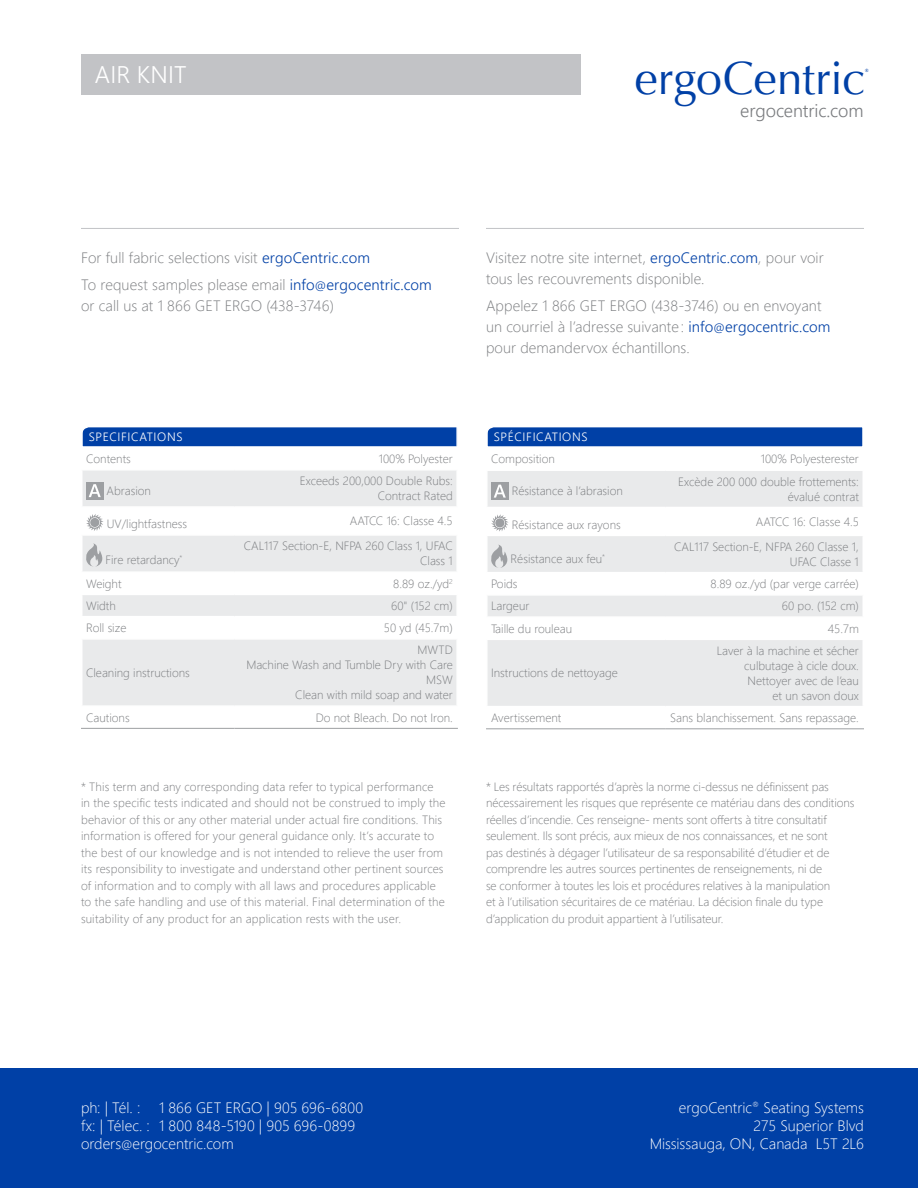
<style>
.page{position:relative;width:918px;height:1188px;background:#fff}
.page>*{position:absolute;margin:0;border:0;box-sizing:border-box;transform-origin:0 0}
.t1{font:46.5px "Optima";letter-spacing:-.005em;color:#0040a6}
.t2{font:24px "Webly Sleek UI Semilight";letter-spacing:.01em;color:#fff}
.t3{font:18px "Webly Sleek UI Semilight";letter-spacing:-.005em;color:#7a7c7f}
.t4{font:15px/21px "Webly Sleek UI Light";letter-spacing:.005em;color:#7a7c7f}
.t5{font:15px/18px "Webly Sleek UI Light";color:#fff}
.t6{font:12px/16.5px "Webly Sleek UI Light";color:#7a7c7f;text-align:right}
.t7{font:12px "Webly Sleek UI Semilight";letter-spacing:.055em;color:#fff}
.t8{font:700 4.65px "Optima";color:#0040a6}
.s1{font-family:"Webly Sleek UI Semilight";color:#0040a6}
.s2{font-family:"Webly Sleek UI Semilight";font-size:12px;color:#0040a6}
.s3{font-size:12px}
</style>
<div class="page">
<div style="left:0;top:1068px;width:918px;height:120px;background:#0040a6"></div>
<div style="left:81px;top:54px;width:499px;height:40px;background:#c2c3c6"></div>
<hr style="left:81px;top:228px;width:378px;height:1px;background:#c2c3c6">
<hr style="left:486px;top:228px;width:378px;height:1px;background:#c2c3c6">
<svg style="left:488px;top:427px;width:374px;height:20px;background:#0e4aaa"></svg>
<svg style="left:82px;top:471px;width:374px;height:234px;fill:#e9eaeb"></svg>
<svg style="left:82px;top:427px;width:375px;height:20px;background:#0f4bab"></svg>
<hr style="left:81px;top:506px;width:153px;height:2px;background:#fff">
<hr style="left:234px;top:506px;width:224px;height:2px;background:#fff">
<hr style="left:81px;top:534px;width:153px;height:2px;background:#fff">
<hr style="left:234px;top:534px;width:224px;height:2px;background:#fff">
<hr style="left:81px;top:571px;width:153px;height:2px;background:#fff">
<hr style="left:234px;top:571px;width:224px;height:2px;background:#fff">
<hr style="left:81px;top:594px;width:153px;height:1px;background:#fff">
<hr style="left:234px;top:594px;width:224px;height:1px;background:#fff">
<hr style="left:81px;top:616px;width:153px;height:1px;background:#fff">
<hr style="left:234px;top:616px;width:224px;height:1px;background:#fff">
<hr style="left:81px;top:638px;width:153px;height:2px;background:#fff">
<hr style="left:234px;top:638px;width:224px;height:2px;background:#fff">
<hr style="left:81px;top:728px;width:153px;height:1px;background:#9d9fa2">
<hr style="left:234px;top:728px;width:224px;height:1px;background:#9d9fa2">
<div style="left:86px;top:482px;width:17px;height:17px;background:#9d9fa2"></div>
<svg style="left:89px;top:484px;width:12px;height:13px"></svg>
<svg style="left:82px;top:508px;width:22px;height:26px"></svg>
<svg style="left:84px;top:543px;width:19px;height:24px"></svg>
<svg style="left:488px;top:471px;width:374px;height:235px;fill:#e9eaeb"></svg>
<hr style="left:486px;top:507px;width:180px;height:1px;background:#fff">
<hr style="left:666px;top:507px;width:198px;height:1px;background:#fff">
<hr style="left:486px;top:535px;width:180px;height:1px;background:#fff">
<hr style="left:666px;top:535px;width:198px;height:1px;background:#fff">
<hr style="left:486px;top:572px;width:180px;height:1px;background:#fff">
<hr style="left:666px;top:572px;width:198px;height:1px;background:#fff">
<hr style="left:486px;top:594px;width:180px;height:2px;background:#fff">
<hr style="left:666px;top:594px;width:198px;height:2px;background:#fff">
<hr style="left:486px;top:616px;width:180px;height:2px;background:#fff">
<hr style="left:666px;top:616px;width:198px;height:2px;background:#fff">
<hr style="left:486px;top:639px;width:180px;height:1px;background:#fff">
<hr style="left:666px;top:639px;width:198px;height:1px;background:#fff">
<hr style="left:486px;top:728px;width:180px;height:1px;background:#9d9fa2">
<hr style="left:666px;top:728px;width:198px;height:1px;background:#9d9fa2">
<div style="left:491px;top:482px;width:17px;height:18px;background:#9d9fa2"></div>
<svg style="left:494px;top:485px;width:12px;height:13px"></svg>
<svg style="left:491px;top:514px;width:18px;height:18px"></svg>
<svg style="left:489px;top:545px;width:19px;height:23px"></svg>
<h2 class="t2" style="left:95px;top:56px;width:93px">AIR KNIT</h2>
<h1 class="t1" style="left:635px;top:51px;width:232px">ergoCentric</h1>
<p class="t8" style="left:865px;top:67px;width:5px">®</p>
<p class="t3" style="left:740px;top:98px;width:125px">ergocentric.com</p>
<p class="t4" style="left:81px;top:246px;width:291px">For full fabric selections visit <span class="s1">ergoCentric.com</span></p>
<p class="t4" style="left:81px;top:274px;width:352px">To request samples please email <span class="s1">info</span><span class="s2">@</span><span class="s1">ergocentric.com </span>or call us at 1 866 GET ERGO (438-3746)</p>
<p class="t7" style="left:89px;top:428px;width:95px">SPECIFICATIONS</p>
<p class="t6" style="left:86px;top:450px;width:46px">Contents</p>
<p class="t6" style="left:379px;top:450px;width:76px">100% Polyester</p>
<p class="t6" style="left:107px;top:482px;width:46px">Abrasion</p>
<p class="t6" style="left:300px;top:473px;width:155px;line-height:15px">Exceeds 200,000 Double Rubs:<br>Contract Rated</p>
<p class="t6" style="left:107px;top:515px;width:82px">UV/lightfastness</p>
<p class="t6" style="left:350px;top:512px;width:104px">AATCC 16: Classe 4.5</p>
<p class="t6" style="left:106px;top:551px;width:78px">Fire retardancy<sup>*</sup></p>
<p class="t6" style="left:244px;top:538px;width:211px;line-height:15px">CAL117 Section-E, NFPA 260 Class 1, UFAC<br>Class 1</p>
<p class="t6" style="left:86px;top:575px;width:37px">Weight</p>
<p class="t6" style="left:393px;top:575px;width:61px">8.89 oz./yd<sup>2</sup></p>
<p class="t6" style="left:86px;top:597px;width:31px">Width</p>
<p class="t6" style="left:391px;top:597px;width:63px">60" (152 cm)</p>
<p class="t6" style="left:86px;top:619px;width:42px">Roll size</p>
<p class="t6" style="left:384px;top:619px;width:70px">50 yd (45.7m)</p>
<p class="t6" style="left:86px;top:664px;width:105px">Cleaning instructions</p>
<p class="t6" style="left:246px;top:642px;width:208px;line-height:15px">MWTD<br>Machine Wash and Tumble Dry with Care<br>MSW<br>Clean with mild soap and water</p>
<p class="t6" style="left:86px;top:709px;width:45px">Cautions</p>
<p class="t6" style="left:316px;top:709px;width:139px">Do not Bleach. Do not Iron.</p>
<p class="t4" style="left:486px;top:246px;width:339px">Visitez notre site internet, <span class="s1">ergoCentric.com</span>, pour voir tous les recouvrements disponible.</p>
<p class="t4" style="left:486px;top:295px;width:346px">Appelez 1 866 GET ERGO (438-3746) ou en envoyant un courriel à l’adresse suivante : <span class="s1">info</span><span class="s2">@</span><span class="s1">ergocentric.com </span>pour demandervox échantillons.</p>
<p class="t7" style="left:494px;top:428px;width:95px">SPÉCIFICATIONS</p>
<p class="t6" style="left:491px;top:450px;width:65px">Composition</p>
<p class="t6" style="left:761px;top:450px;width:100px">100% Polyesterester</p>
<p class="t6" style="left:512px;top:482px;width:113px">Résistance à l’abrasion</p>
<p class="t6" style="left:678px;top:473px;width:182px;line-height:15px">Excède 200 000 double frottements: évalué contrat</p>
<p class="t6" style="left:512px;top:516px;width:110px">Résistance aux rayons</p>
<p class="t6" style="left:756px;top:513px;width:104px">AATCC 16: Classe 4.5</p>
<p class="t6" style="left:511px;top:550px;width:96px">Résistance aux feu<sup>*</sup></p>
<p class="t6" style="left:674px;top:539px;width:186px;line-height:15px">CAL117 Section-E, NFPA 260 Classe 1,<br>UFAC Classe 1</p>
<p class="t6" style="left:491px;top:575px;width:28px">Poids</p>
<p class="t6" style="left:711px;top:575px;width:150px">8.89 oz./yd (par verge carrée)</p>
<p class="t6" style="left:491px;top:597px;width:40px">Largeur</p>
<p class="t6" style="left:782px;top:597px;width:78px">60 po. (152 cm)</p>
<p class="t6" style="left:491px;top:620px;width:83px">Taille du rouleau</p>
<p class="t6" style="left:828px;top:620px;width:33px">45.7m</p>
<p class="t6" style="left:491px;top:664px;width:128px">Instructions de nettoyage</p>
<p class="t6" style="left:717px;top:643px;width:144px;line-height:15px">Laver à la machine et sécher culbutage à cicle doux.<br>Nettoyer avec de l’eau<br>et un savon doux</p>
<p class="t6" style="left:491px;top:709px;width:72px">Avertissement</p>
<p class="t6" style="left:670px;top:709px;width:190px">Sans blanchissement. Sans repassage.</p>
<p class="t6" style="left:81px;top:778px;width:366px;text-align:left">* This term and any corresponding data refer to typical performance<br>in the specific tests indicated and should not be construed to imply the behavior of this or any other material under actual fire conditions. This information is offered for your general guidance only. It’s accurate to the best of our knowledge and is not intended to relieve the user from its responsibility to investigate and understand other pertinent sources of information and to comply with all laws and procedures applicable to the safe handling and use of this material. Final determination of the suitability of any product for an application rests with the user.</p>
<p class="t6" style="left:486px;top:778px;width:370px;text-align:left">* Les résultats rapportés d’après la norme ci-dessus ne définissent pas nécessairement les risques que représente ce matériau dans des conditions réelles d’incendie. Ces renseigne- ments sont offerts à titre consultatif seulement. Ils sont précis, aux mieux de nos connaissances, et ne sont<br>pas destinés à dégager l’utilisateur de sa responsabilité d’étudier et de comprendre les autres sources pertinentes de renseignements, ni de<br>se conformer à toutes les lois et procédures relatives à la manipulation<br>et à l’utilisation sécuritaires de ce matériau. La décision finale du type d’application du produit appartient à l’utilisateur.</p>
<p class="t5" style="left:81px;top:1098px;width:284px">ph: | Tél. : 1 866 GET ERGO | 905 696-6800 fx: | Télec. : 1 800 848-5190 | 905 696-0899 orders<span class="s3">@</span>ergocentric.com</p>
<p class="t5" style="left:650px;top:1098px;width:216px;text-align:right">ergoCentric<sup>®</sup> Seating Systems<br>275 Superior Blvd<br>Mississauga, ON, Canada L5T 2L6</p>
</div>
